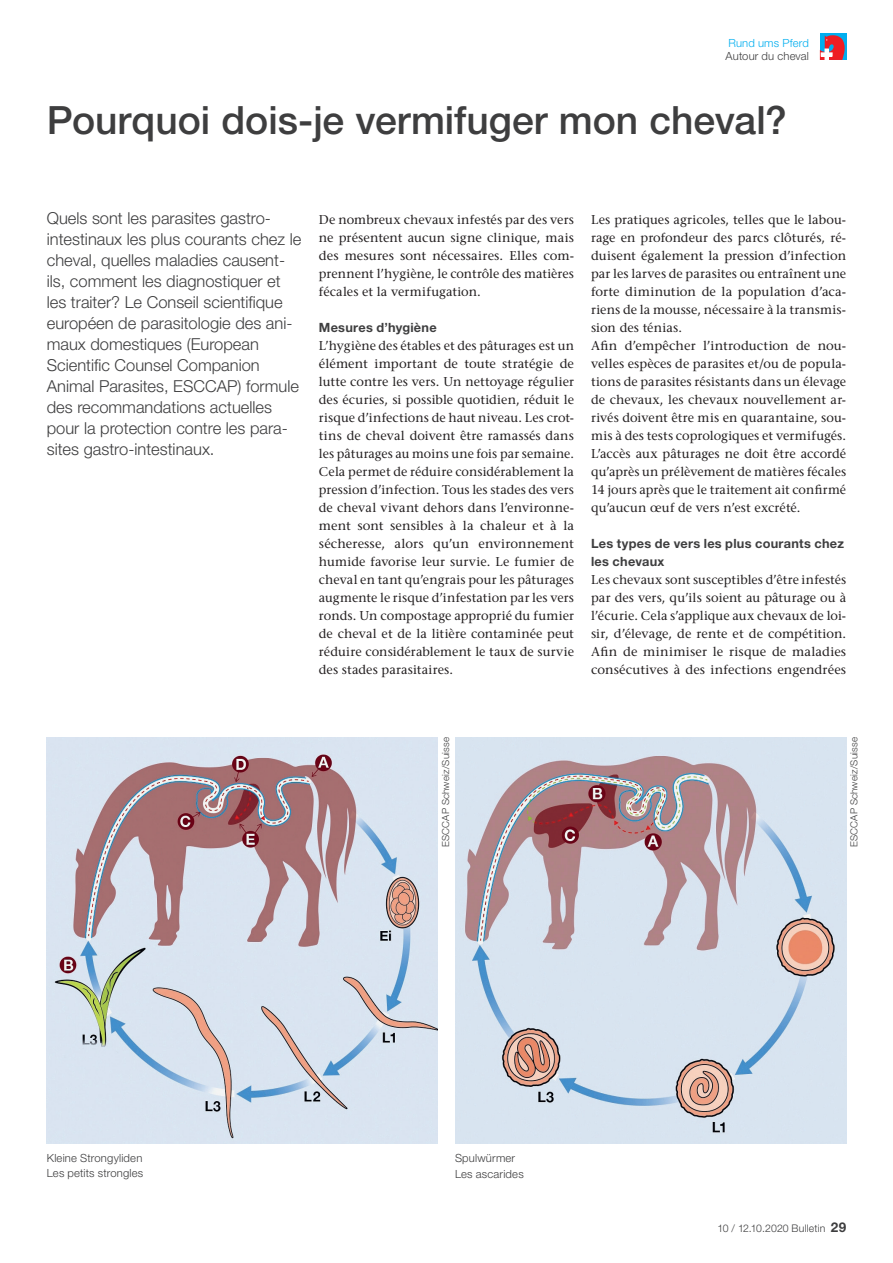
<style>
.page{position:relative;width:893px;height:1263px;background:#fff}
.page>*{position:absolute;margin:0;border:0;box-sizing:border-box;transform-origin:0 0}
.t1{font:500 39px "Helvetica Neue LT Std";color:#3e3e3f}
.t2{font:300 16.5px/21px "Helvetica Neue LT Std";color:#3e3e3f}
.t3{font:500 12.75px/18px "Stone Serif Std";letter-spacing:.005em;color:#231f20;text-align:justify}
.t4{font:700 12.75px/18px "Helvetica Neue LT Std";letter-spacing:.02em;color:#3e3e3f}
.t5{font:300 11.25px/15.8px "Helvetica Neue LT Std";letter-spacing:.015em;color:#3e3e3f}
.t6{font:300 11.25px "Helvetica Neue LT Std";letter-spacing:.015em;color:#00aeef}
.t7{font:300 10.5px "Helvetica Neue LT Std";letter-spacing:.01em;color:#3e3e3f}
.t8{font:300 9.75px "Helvetica Neue LT Std";letter-spacing:.02em;color:#3e3e3f}
.s1{font-weight:700;font-size:13.5px}
</style>
<div class="page">
<div style="left:820px;top:34px;width:26px;height:26px;background:#00aeef"></div>
<svg style="left:820px;top:35px;width:25px;height:25px"></svg>
<img style="left:455px;top:737px;width:391px;height:407px">
<img style="left:47px;top:737px;width:391px;height:407px">
<p class="t6" style="left:728px;top:36px;width:82px">Rund ums Pferd</p>
<p class="t5" style="left:725px;top:48px;width:85px">Autour du cheval</p>
<h1 class="t1" style="left:47px;top:97px;width:741px">Pourquoi dois-je vermifuger mon cheval?</h1>
<p class="t2" style="left:47px;top:207px;width:256px">Quels sont les parasites gastro&shy;intestinaux les plus courants chez le cheval, quelles maladies causent&shy;ils, comment les diagnostiquer et les traiter? Le Conseil scientifique européen de parasitologie des ani&shy;maux domestiques (European Scientific Counsel Companion Animal Parasites, ESCCAP) formule des recommandations actuelles pour la protection contre les para&shy;sites gastro-intestinaux.</p>
<p class="t3" style="left:319px;top:210px;width:257px">De nombreux chevaux infestés par des vers ne présentent aucun signe clinique, mais des mesures sont nécessaires. Elles com&shy;prennent l’hygiène, le contrôle des matières fécales et la vermifugation.</p>
<p class="t4" style="left:319px;top:318px;width:119px">Mesures d’hygiène</p>
<p class="t3" style="left:319px;top:336px;width:257px">L’hygiène des étables et des pâturages est un élément important de toute stratégie de lutte contre les vers. Un nettoyage régulier des écuries, si possible quotidien, réduit le risque d’infections de haut niveau. Les crot&shy;tins de cheval doivent être ramassés dans les pâturages au moins une fois par semaine.<br>Cela permet de réduire considérablement la pression d’infection. Tous les stades des vers de cheval vivant dehors dans l’environne&shy;ment sont sensibles à la chaleur et à la sécheresse, alors qu’un environnement humide favorise leur survie. Le fumier de cheval en tant qu’engrais pour les pâturages augmente le risque d’infestation par les vers ronds. Un compostage approprié du fumier de cheval et de la litière contaminée peut réduire considérablement le taux de survie des stades parasitaires.</p>
<p class="t3" style="left:591px;top:210px;width:257px;text-align:left">Les pratiques agricoles, telles que le labou&shy;rage en profondeur des parcs clôturés, ré&shy;duisent également la pression d’infection par les larves de parasites ou entraînent une forte diminution de la population d’aca&shy;riens de la mousse, nécessaire à la transmis&shy;sion des ténias.<br>Afin d’empêcher l’introduction de nou&shy;velles espèces de parasites et/ou de popula&shy;tions de parasites résistants dans un élevage de chevaux, les chevaux nouvellement ar&shy;rivés doivent être mis en quarantaine, sou&shy;mis à des tests coprologiques et vermifugés.<br>L’accès aux pâturages ne doit être accordé qu’après un prélèvement de matières fécales 14 jours après que le traitement ait confirmé qu’aucun œuf de vers n’est excrété.</p>
<p class="t4" style="left:591px;top:534px;width:255px">Les types de vers les plus courants chez les chevaux</p>
<p class="t3" style="left:591px;top:570px;width:257px">Les chevaux sont susceptibles d’être infestés par des vers, qu’ils soient au pâturage ou à l’écurie. Cela s’applique aux chevaux de loi&shy;sir, d’élevage, de rente et de compétition.<br>Afin de minimiser le risque de maladies consécutives à des infections engendrées</p>
<p class="t8" style="left:440px;top:847px;width:111px;rotate:-90deg">ESCCAP Schweiz/Suisse</p>
<p class="t8" style="left:848px;top:847px;width:111px;rotate:-90deg">ESCCAP Schweiz/Suisse</p>
<p class="t5" style="left:47px;top:1149px;width:98px">Kleine Strongyliden<br>Les petits strongles</p>
<p class="t5" style="left:455px;top:1150px;width:70px">Spulwürmer<br>Les ascarides</p>
<p class="t7" style="left:717px;top:1222px;width:130px">10 / 12.10.2020 Bulletin <span class="s1">29</span></p>
</div>
